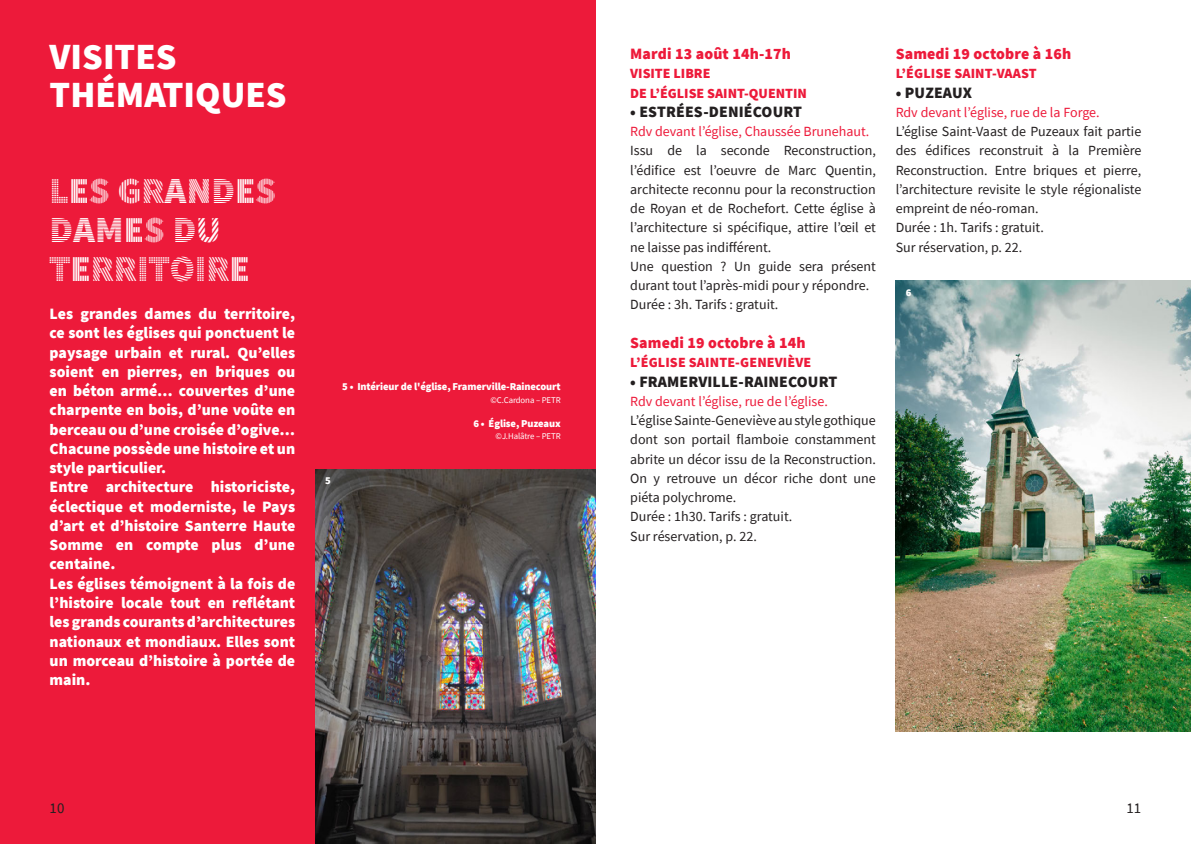
<style>
.page{position:relative;width:1191px;height:844px;background:#fff}
.page>*{position:absolute;margin:0;border:0;box-sizing:border-box;transform-origin:0 0}
.t1{font:900 36.75px/38.5px "Source Sans Pro DISPLAYV2";color:#fff}
.t2{font:900 36.75px/38.5px "Source Sans Pro";color:#fff}
.t3{font:900 15.75px/19.2px "Source Sans Pro";color:#fff}
.t4{font:900 15.75px "Source Sans Pro";letter-spacing:.01em;color:#ed1a3a}
.t5{font:900 15.75px "Source Sans Pro";letter-spacing:.01em;color:#231f20}
.t6{font:14.88px "Source Sans Pro";color:#231f20}
.t7{font:14px/19.2px "Source Sans Pro";color:#231f20}
.t8{font:14px "Source Sans Pro";color:#ed1a3a}
.t9{font:900 14px/19.2px "Source Sans Pro";letter-spacing:.01em;color:#ed1a3a}
.t10{font:900 10.5px "Source Sans Pro";letter-spacing:-.01em;color:#fff}
.t11{font:8.75px "Source Sans Pro";letter-spacing:-.01em;color:#fff}
</style>
<div class="page">
<div style="left:0;top:0;width:595px;height:843px;background:#ed1a3a"></div>
<img style="left:315px;top:469px;width:280px;height:374px">
<img style="left:895px;top:280px;width:296px;height:450px">
<h1 class="t2" style="left:50px;top:36px;width:238px">VISITES<br>THÉMATIQUES</h1>
<h1 class="t1" style="left:50px;top:173px;width:228px">LES GRANDES<br>DAMES DU<br>TERRITOIRE</h1>
<p class="t3" style="left:50px;top:304px;width:247px">Les grandes dames du territoire, ce sont les églises qui ponctuent le paysage urbain et rural. Qu’elles soient en pierres, en briques ou en béton armé… couvertes d’une charpente en bois, d’une voûte en berceau ou d’une croisée d’ogive…<br>Chacune possède une histoire et un style particulier.<br>Entre architecture historiciste, éclectique et moderniste, le Pays d’art et d’histoire Santerre Haute<br>Somme en compte plus d’une centaine.<br>Les églises témoignent à la fois de l’histoire locale tout en reflétant les grands courants d’architectures nationaux et mondiaux. Elles sont un morceau d’histoire à portée de main.</p>
<p class="t10" style="left:342px;top:379px;width:220px">5 • Intérieur de l'église, Framerville-Rainecourt</p>
<p class="t11" style="left:490px;top:394px;width:72px">©C.Cardona – PETR</p>
<p class="t10" style="left:473px;top:416px;width:89px">6 • Église, Puzeaux</p>
<p class="t11" style="left:495px;top:430px;width:67px">©J.Halâtre – PETR</p>
<p class="t10" style="left:325px;top:473px;width:7px">5</p>
<p class="t4" style="left:630px;top:43px;width:162px">Mardi 13 août 14h-17h</p>
<p class="t9" style="left:630px;top:64px;width:178px">VISITE LIBRE<br>DE L’ÉGLISE SAINT-QUENTIN</p>
<p class="t5" style="left:630px;top:101px;width:173px">• ESTRÉES-DENIÉCOURT</p>
<p class="t8" style="left:630px;top:122px;width:241px">Rdv devant l’église, Chaussée Brunehaut.</p>
<p class="t7" style="left:630px;top:141px;width:247px">Issu de la seconde Reconstruction, l’édifice est l’oeuvre de Marc Quentin, architecte reconnu pour la reconstruction de Royan et de Rochefort. Cette église à l’architecture si spécifique, attire l’œil et ne laisse pas indifférent.<br>Une question ? Un guide sera présent durant tout l’après-midi pour y répondre.<br>Durée : 3h. Tarifs : gratuit.</p>
<p class="t4" style="left:630px;top:332px;width:177px">Samedi 19 octobre à 14h</p>
<p class="t9" style="left:630px;top:352px;width:183px">L’ÉGLISE SAINTE-GENEVIÈVE</p>
<p class="t5" style="left:630px;top:370px;width:209px">• FRAMERVILLE-RAINECOURT</p>
<p class="t8" style="left:630px;top:392px;width:199px">Rdv devant l’église, rue de l’église.</p>
<p class="t7" style="left:630px;top:410px;width:247px">L’église Sainte-Geneviève au style gothique dont son portail flamboie constamment abrite un décor issu de la Reconstruction.<br>On y retrouve un décor riche dont une piéta polychrome.<br>Durée : 1h30. Tarifs : gratuit.<br>Sur réservation, p. 22.</p>
<p class="t4" style="left:895px;top:43px;width:177px">Samedi 19 octobre à 16h</p>
<p class="t9" style="left:895px;top:64px;width:143px">L’ÉGLISE SAINT-VAAST</p>
<p class="t5" style="left:895px;top:81px;width:78px">• PUZEAUX</p>
<p class="t8" style="left:895px;top:103px;width:205px">Rdv devant l’église, rue de la Forge.</p>
<p class="t7" style="left:895px;top:122px;width:247px">L’église Saint-Vaast de Puzeaux fait partie des édifices reconstruit à la Première Reconstruction. Entre briques et pierre, l’architecture revisite le style régionaliste empreint de néo-roman.<br>Durée : 1h. Tarifs : gratuit.<br>Sur réservation, p. 22.</p>
<p class="t10" style="left:905px;top:285px;width:7px">6</p>
<p class="t6" style="left:50px;top:797px;width:16px">10</p>
<p class="t6" style="left:1126px;top:797px;width:16px">11</p>
</div>
